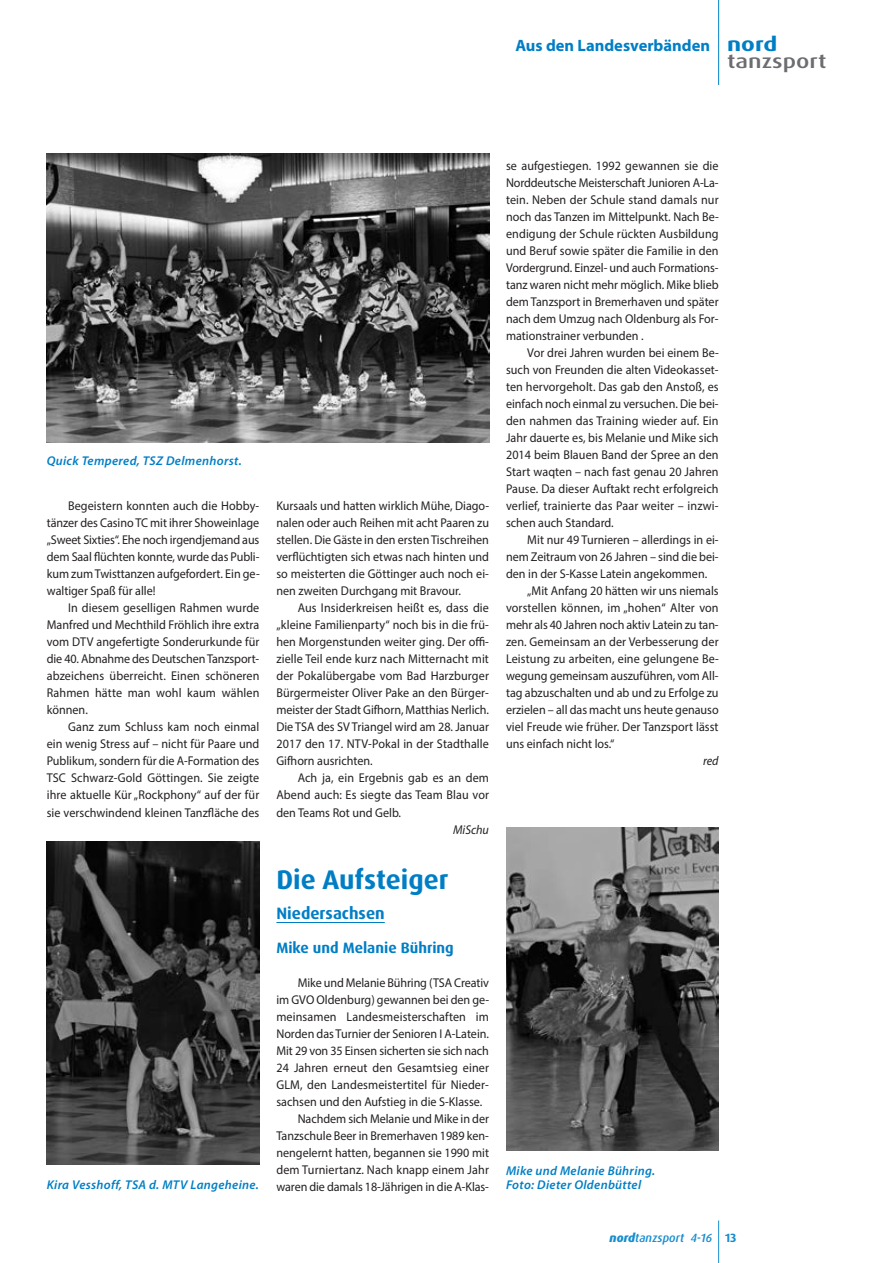
<style>
.page{position:relative;width:893px;height:1263px;background:#fff}
.page>*{position:absolute;margin:0;border:0;box-sizing:border-box;transform-origin:0 0}
.t1{font:700 27px "Dax OT";color:#007ec5}
.t2{font:500 19.5px "Dax OT";color:#6c6d70;scale:1.25 1}
.t3{font:700 19.5px "Dax OT";color:#007ec5;scale:1.25 1}
.t4{font:700 16.5px "Myriad Pro";color:#007ec5}
.t5{font:700 16.5px "Dax OT";color:#007ec5}
.t6{font:700 15px "Dax OT";color:#007ec5}
.t7{font:12.75px/17px "Myriad Pro";color:#231f20;text-align:justify;scale:.95 1}
.t8{font:italic 600 12.75px/14.9px "Myriad Pro";letter-spacing:.025em;color:#007ec5}
.t9{font:italic 12.75px "Myriad Pro";color:#231f20;scale:.95 1}
.t10{font:italic 500 12px "Dax OT";color:#178dce}
.s1{font-weight:800}
.s2{font-weight:700;font-style:normal}
</style>
<div class="page">
<hr style="left:718px;top:1220px;width:1px;height:43px;background:#178dce">
<hr style="left:718px;top:0;width:1px;height:85px;background:#007ec5">
<hr style="left:276px;top:922px;width:109px;height:1px;background:#007ec5">
<img style="left:506px;top:827px;width:213px;height:323px">
<img style="left:47px;top:842px;width:212px;height:323px">
<img style="left:47px;top:153px;width:442px;height:289px">
<p class="t4" style="left:515px;top:39px;width:196px">Aus den Landesverbänden</p>
<h2 class="t3" style="left:727px;top:36px;width:42px">nord</h2>
<h2 class="t2" style="left:727px;top:49px;width:81px">tanzsport</h2>
<p class="t8" style="left:47px;top:455px;width:196px">Quick Tempered, TSZ Delmenhorst.</p>
<p class="t7" style="left:47px;top:499px;width:226px;text-indent:21px">Begeistern konnten auch die Hobby&shy;tänzer des Casino TC mit ihrer Showeinlage „Sweet Sixties“. Ehe noch irgendjemand aus dem Saal flüchten konnte, wurde das Publi&shy;kum zum Twisttanzen aufgefordert. Ein ge&shy;waltiger Spaß für alle!</p>
<p class="t7" style="left:47px;top:601px;width:225px;text-indent:21px">In diesem geselligen Rahmen wurde Manfred und Mechthild Fröhlich ihre extra vom DTV angefertigte Sonderurkunde für die 40. Abnahme des Deutschen Tanzsport&shy;abzeichens überreicht. Einen schöneren Rahmen hätte man wohl kaum wählen können.</p>
<p class="t7" style="left:47px;top:720px;width:225px;text-indent:21px">Ganz zum Schluss kam noch einmal ein wenig Stress auf – nicht für Paare und Publikum, sondern für die A-Formation des TSC Schwarz-Gold Göttingen. Sie zeigte ihre aktuelle Kür „Rockphony“ auf der für sie verschwindend kleinen Tanzfläche des</p>
<p class="t7" style="left:276px;top:499px;width:225px">Kursaals und hatten wirklich Mühe, Diago&shy;nalen oder auch Reihen mit acht Paaren zu stellen. Die Gäste in den ersten Tischreihen verflüchtigten sich etwas nach hinten und so meisterten die Göttinger auch noch ei&shy;nen zweiten Durchgang mit Bravour.</p>
<p class="t7" style="left:276px;top:601px;width:225px;text-indent:21px">Aus Insiderkreisen heißt es, dass die „kleine Familienparty“ noch bis in die frü&shy;hen Morgenstunden weiter ging. Der offi&shy;zielle Teil ende kurz nach Mitternacht mit der Pokalübergabe vom Bad Harzburger Bürgermeister Oliver Pake an den Bürger&shy;meister der Stadt Gifhorn, Matthias Nerlich.<br>Die TSA des SV Triangel wird am 28. Januar 2017 den 17. NTV-Pokal in der Stadthalle Gifhorn ausrichten.</p>
<p class="t7" style="left:276px;top:771px;width:225px;text-indent:21px">Ach ja, ein Ergebnis gab es an dem Abend auch: Es siegte das Team Blau vor den Teams Rot und Gelb.</p>
<p class="t9" style="left:453px;top:822px;width:39px">MiSchu</p>
<h1 class="t1" style="left:276px;top:867px;width:174px">Die Aufsteiger</h1>
<p class="t5" style="left:276px;top:906px;width:110px">Niedersachsen</p>
<p class="t6" style="left:276px;top:941px;width:179px">Mike und Melanie Bühring</p>
<p class="t7" style="left:298px;top:975px;width:203px">Mike und Melanie Bühring (TSA Creativ</p>
<p class="t7" style="left:276px;top:992px;width:226px">im GVO Oldenburg) gewannen bei den ge-</p>
<p class="t7" style="left:276px;top:1009px;width:225px">meinsamen Landesmeisterschaften im</p>
<p class="t7" style="left:276px;top:1026px;width:225px">Norden das Turnier der Senioren I A-Latein.</p>
<p class="t7" style="left:276px;top:1043px;width:225px">Mit 29 von 35 Einsen sicherten sie sich nach</p>
<p class="t7" style="left:276px;top:1060px;width:225px">24 Jahren erneut den Gesamtsieg einer</p>
<p class="t7" style="left:276px;top:1077px;width:225px">GLM, den Landesmeistertitel für Nieder-</p>
<p class="t7" style="left:276px;top:1094px;width:218px">sachsen und den Aufstieg in die S-Klasse.</p>
<p class="t7" style="left:298px;top:1111px;width:203px">Nachdem sich Melanie und Mike in der</p>
<p class="t7" style="left:276px;top:1128px;width:225px">Tanzschule Beer in Bremerhaven 1989 ken-</p>
<p class="t7" style="left:276px;top:1145px;width:225px">nengelernt hatten, begannen sie 1990 mit</p>
<p class="t7" style="left:276px;top:1162px;width:225px">dem Turniertanz. Nach knapp einem Jahr</p>
<p class="t8" style="left:47px;top:1178px;width:214px">Kira Vesshoff, TSA d. MTV Langeheine.</p>
<p class="t7" style="left:276px;top:1179px;width:225px">waren die damals 18-Jährigen in die A-Klas-</p>
<p class="t7" style="left:506px;top:158px;width:226px">se aufgestiegen. 1992 gewannen sie die Norddeutsche Meisterschaft Junioren A-La&shy;tein. Neben der Schule stand damals nur noch das Tanzen im Mittelpunkt. Nach Be&shy;endigung der Schule rückten Ausbildung und Beruf sowie später die Familie in den Vordergrund. Einzel- und auch Formations&shy;tanz waren nicht mehr möglich. Mike blieb dem Tanzsport in Bremerhaven und später nach dem Umzug nach Oldenburg als For&shy;mationstrainer verbunden .</p>
<p class="t7" style="left:506px;top:346px;width:226px;text-indent:21px">Vor drei Jahren wurden bei einem Be&shy;such von Freunden die alten Videokasset&shy;ten hervorgeholt. Das gab den Anstoß, es einfach noch einmal zu versuchen. Die bei&shy;den nahmen das Training wieder auf. Ein Jahr dauerte es, bis Melanie und Mike sich 2014 beim Blauen Band der Spree an den Start waqten – nach fast genau 20 Jahren Pause. Da dieser Auftakt recht erfolgreich verlief, trainierte das Paar weiter – inzwi&shy;schen auch Standard.</p>
<p class="t7" style="left:527px;top:533px;width:203px">Mit nur 49 Turnieren – allerdings in ei-</p>
<p class="t7" style="left:506px;top:550px;width:225px">nem Zeitraum von 26 Jahren – sind die bei-</p>
<p class="t7" style="left:506px;top:567px;width:213px">den in der S-Kasse Latein angekommen.</p>
<p class="t7" style="left:527px;top:584px;width:203px">„Mit Anfang 20 hätten wir uns niemals</p>
<p class="t7" style="left:506px;top:601px;width:225px">vorstellen können, im „hohen“ Alter von</p>
<p class="t7" style="left:506px;top:618px;width:225px">mehr als 40 Jahren noch aktiv Latein zu tan-</p>
<p class="t7" style="left:506px;top:635px;width:225px">zen. Gemeinsam an der Verbesserung der</p>
<p class="t7" style="left:506px;top:652px;width:226px">Leistung zu arbeiten, eine gelungene Be-</p>
<p class="t7" style="left:506px;top:669px;width:225px">wegung gemeinsam auszuführen, vom All-</p>
<p class="t7" style="left:506px;top:686px;width:225px">tag abzuschalten und ab und zu Erfolge zu</p>
<p class="t7" style="left:506px;top:703px;width:225px">erzielen – all das macht uns heute genauso</p>
<p class="t7" style="left:506px;top:720px;width:225px">viel Freude wie früher. Der Tanzsport lässt</p>
<p class="t7" style="left:506px;top:737px;width:116px">uns einfach nicht los.“</p>
<p class="t9" style="left:703px;top:754px;width:18px">red</p>
<p class="t8" style="left:506px;top:1164px;width:151px">Mike und Melanie Bühring.<br>Foto: Dieter Oldenbüttel</p>
<p class="t10" style="left:610px;top:1230px;width:128px"><span class="s1">nord</span>tanzsport 4-16 <span class="s2">13</span></p>
</div>
